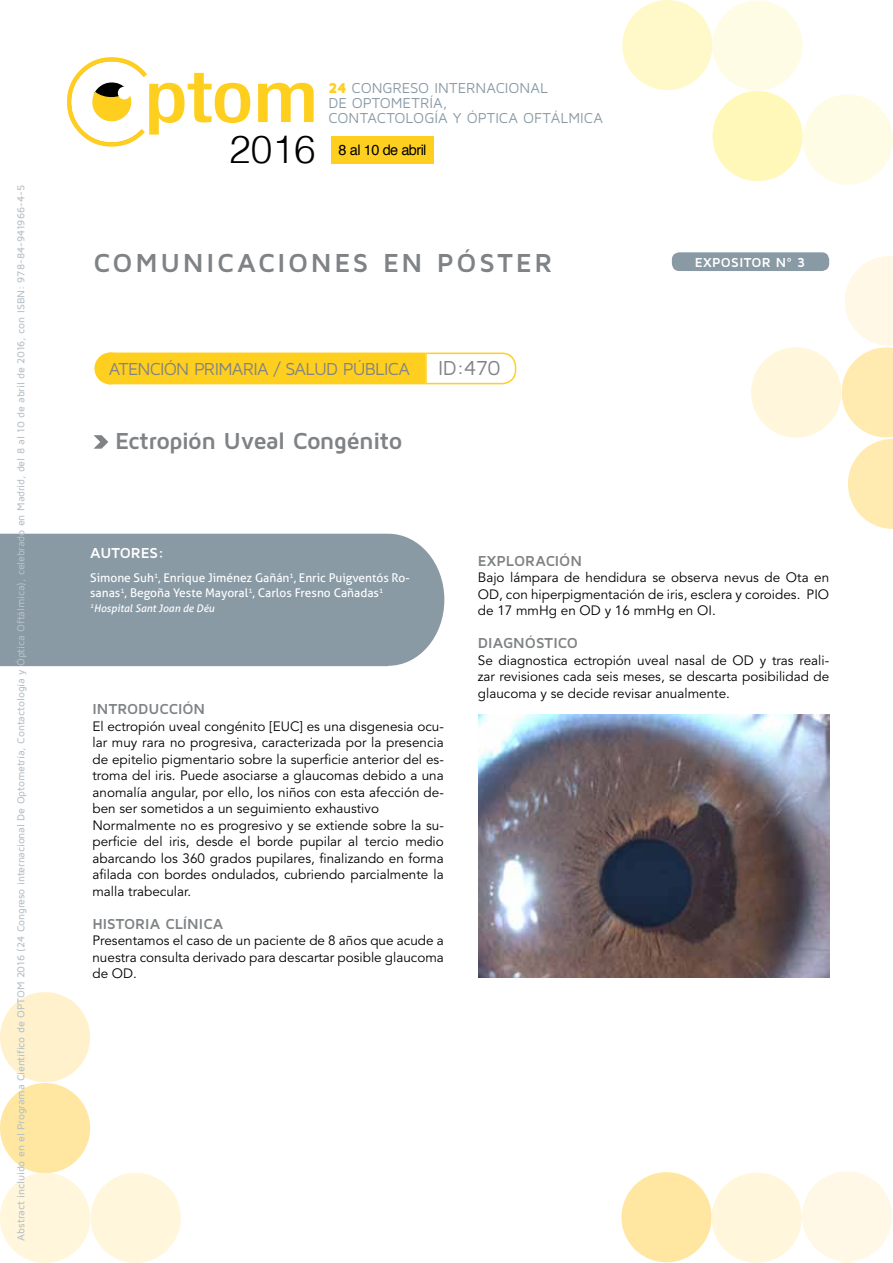
<style>
.page{position:relative;width:893px;height:1263px;background:#fff}
.page>*{position:absolute;margin:0;border:0;box-sizing:border-box;transform-origin:0 0}
.t1{font:300 38.85px "Helvetica";color:#000}
.t2{font:700 27px "Maven Pro";letter-spacing:.095em;color:#808385}
.t3{font:700 24px "Maven Pro";letter-spacing:-.025em;color:#808385}
.t4{font:21px "Maven Pro";color:#808385}
.t5{font:18px "Maven Pro";letter-spacing:-.045em;color:#808385}
.t6{font:700 15px "Maven Pro";letter-spacing:-.005em;color:#808385}
.t7{font:700 15px "Maven Pro";letter-spacing:.005em;color:#fff}
.t8{font:14.85px/14.9px "Maven Pro";letter-spacing:-.005em;color:#899aa5}
.t9{font:14.55px "Helvetica";letter-spacing:-.04em;color:#000}
.t10{font:13.5px/16.5px "Avenir LT Std";color:#000;text-align:justify}
.t11{font:700 13.5px "Maven Pro";color:#fff}
.t12{font:12px/15px "Aller";color:#fff}
.t13{font:500 10.5px "Maven Pro";letter-spacing:-.015em;color:#b6c0c7}
.t14{font:italic 10.5px "Aller";color:#fff}
.s1{font-weight:900;color:#ffcf1f}
</style>
<div class="page">
<div style="left:331px;top:136px;width:103px;height:28px;background:#ffcf1f"></div>
<div style="left:803px;top:94px;width:90px;height:91px;background:#fffce5;border-radius:50%"></div>
<div style="left:622px;top:0;width:90px;height:90px;background:#fff9c9;border-radius:50%"></div>
<div style="left:712px;top:91px;width:91px;height:90px;background:#fff8b9;border-radius:50%"></div>
<div style="left:712px;top:0;width:91px;height:91px;background:#fffce5;border-radius:50%"></div>
<svg style="left:258px;top:83px;width:56px;height:39px"></svg>
<svg style="left:67px;top:57px;width:183px;height:90px"></svg>
<div style="left:802px;top:1171px;width:90px;height:90px;background:#fff8e6;border-radius:50%"></div>
<div style="left:621px;top:1172px;width:91px;height:90px;background:#ffe7a2;border-radius:50%"></div>
<div style="left:712px;top:1172px;width:90px;height:91px;background:#fff6dc;border-radius:50%"></div>
<div style="left:0;top:992px;width:90px;height:90px;background:#fff1cc;border-radius:50%"></div>
<div style="left:0;top:1083px;width:90px;height:90px;background:#ffe7a2;border-radius:50%"></div>
<div style="left:0;top:1173px;width:90px;height:90px;background:#fff6dc;border-radius:50%"></div>
<div style="left:91px;top:1173px;width:90px;height:90px;background:#fff6dc;border-radius:50%"></div>
<svg style="left:842px;top:256px;width:51px;height:273px"></svg>
<div style="left:751px;top:347px;width:90px;height:90px;background:#fff6dc;border-radius:50%"></div>
<div style="left:672px;top:252px;width:157px;height:19px;background:#899aa5;border-radius:8px"></div>
<div style="left:94px;top:352px;width:32px;height:32px;background:#ffcf1f;border-radius:50%"></div>
<div style="left:109px;top:353px;width:316px;height:31px;background:#ffcf1f"></div>
<svg style="left:424px;top:352px;width:93px;height:33px"></svg>
<svg style="left:839px;top:1262px;width:17px;height:1px"></svg>
<svg style="left:94px;top:435px;width:14px;height:14px"></svg>
<div style="left:0;top:534px;width:444px;height:132px;background:#899aa5"></div>
<img style="left:478px;top:714px;width:351px;height:264px">
<p class="t13" style="left:14px;top:1240px;width:1057px;rotate:-90deg">Abstract incluido en el Programa Científico de OPTOM 2016 (24 Congreso internacional De Optometría, Contactología y Óptica Oftálmica), celebrado en Madrid, del 8 al 10 de abril de 2016, con ISBN: 978-84-941966-4-5</p>
<p class="t8" style="left:328px;top:80px;width:276px"><span class="s1">24</span> CONGRESO INTERNACIONAL<br>DE OPTOMETRÍA,<br>CONTACTOLOGÍA Y ÓPTICA OFTÁLMICA</p>
<h1 class="t1" style="left:229px;top:118px;width:88px">2016</h1>
<p class="t9" style="left:339px;top:138px;width:89px">8 al 10 de abril</p>
<h2 class="t2" style="left:93px;top:245px;width:308px">COMUNICACIONES EN</h2>
<h2 class="t2" style="left:437px;top:245px;width:117px">PÓSTER</h2>
<h3 class="t5" style="left:109px;top:358px;width:302px">ATENCIÓN PRIMARIA / SALUD PÚBLICA</h3>
<h3 class="t4" style="left:438px;top:355px;width:64px">ID :470</h3>
<h3 class="t3" style="left:115px;top:425px;width:289px">ECTROPIÓN UVEAL CONGÉNITO</h3>
<p class="t11" style="left:695px;top:254px;width:112px">EXPOSITOR Nº 3</p>
<p class="t7" style="left:90px;top:544px;width:76px">AUTORES:</p>
<p class="t12" style="left:90px;top:570px;width:321px">Simone Suh<sup>1</sup>, Enrique Jiménez Gañán<sup>1</sup>, Enric Puigventós Ro&shy;sanas<sup>1</sup>, Begoña Yeste Mayoral<sup>1</sup>, Carlos Fresno Cañadas<sup>1</sup></p>
<p class="t14" style="left:90px;top:602px;width:126px"><sup>1</sup>Hospital Sant Joan de Déu</p>
<p class="t6" style="left:92px;top:699px;width:114px">INTRODUCCIÓN</p>
<p class="t10" style="left:92px;top:718px;width:353px;text-align:left">El ectropión uveal congénito [EUC] es una disgenesia ocu&shy;lar muy rara no progresiva, caracterizada por la presencia de epitelio pigmentario sobre la superficie anterior del es&shy;troma del iris. Puede asociarse a glaucomas debido a una anomalía angular, por ello, los niños con esta afección de&shy;ben ser sometidos a un seguimiento exhaustivo Normalmente no es progresivo y se extiende sobre la su&shy;perficie del iris, desde el borde pupilar al tercio medio abarcando los 360 grados pupilares, finalizando en forma afilada con bordes ondulados, cubriendo parcialmente la malla trabecular.</p>
<p class="t6" style="left:92px;top:914px;width:133px">HISTORIA CLÍNICA</p>
<p class="t10" style="left:92px;top:932px;width:353px">Presentamos el caso de un paciente de 8 años que acude a nuestra consulta derivado para descartar posible glaucoma de OD.</p>
<p class="t6" style="left:478px;top:551px;width:106px">EXPLORACIÓN</p>
<p class="t10" style="left:478px;top:569px;width:353px">Bajo lámpara de hendidura se observa nevus de Ota en OD, con hiperpigmentación de iris, esclera y coroides. PIO de 17 mmHg en OD y 16 mmHg en OI.</p>
<p class="t6" style="left:478px;top:633px;width:102px">DIAGNÓSTICO</p>
<p class="t10" style="left:478px;top:652px;width:353px">Se diagnostica ectropión uveal nasal de OD y tras reali&shy;zar revisiones cada seis meses, se descarta posibilidad de glaucoma y se decide revisar anualmente.</p>
</div>
